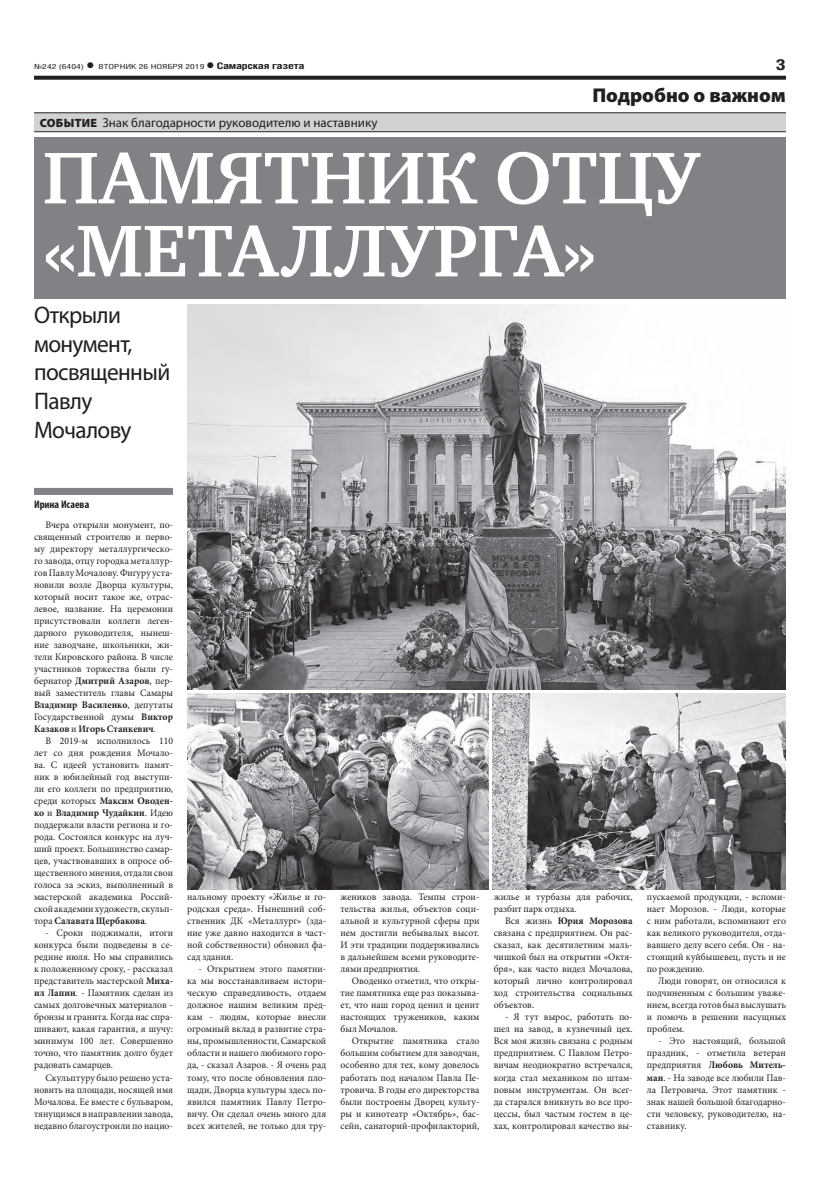
<style>
.page{position:relative;width:820px;height:1191px;background:#fff}
.page>*{position:absolute;margin:0;border:0;box-sizing:border-box;transform-origin:0 0}
.t1{font:700 75px/73px "Charter C";color:#fff}
.t2{font:24px/28.8px "Myriad Pro";letter-spacing:-.025em;color:#231f20}
.t3{font:900 20px "Myriad Pro";color:#231f20}
.t4{font:700 15px "Helios Cond";color:#231f20;scale:1.4 1}
.t5{font:13px "Myriad Pro";color:#231f20}
.t6{font:700 condensed 11px "Myriad Pro";color:#231f20}
.t7{font:10px/12px "Minion Pro";color:#231f20;text-align:justify}
.t8{font:700 9px "Helios Cond";letter-spacing:-.02em;color:#231f20;scale:1.4 1}
.t9{font:7px "Helios Cond";color:#231f20;scale:1.4 1}
.s1{font-weight:700;font-size:16px}
.s2{font-size:16px}
.s3{font-weight:900;font-size:12px}
.s4{font-weight:700}
</style>
<div class="page">
<svg style="left:34px;top:76px;width:751px;height:4px;background:#322f2f"></svg>
<div style="left:34px;top:113px;width:751px;height:18px;background:#d1d2d4"></div>
<hr style="left:34px;top:112px;width:751px;height:1px;background:#231f20">
<hr style="left:34px;top:131px;width:751px;height:1px;background:#231f20">
<div style="left:34px;top:137px;width:751px;height:162px;background:#808285"></div>
<div style="left:34px;top:488px;width:139px;height:7px;background:#808285"></div>
<img style="left:187px;top:304px;width:598px;height:385px">
<img style="left:492px;top:693px;width:293px;height:196px">
<img style="left:187px;top:693px;width:301px;height:196px">
<p class="t9" style="left:34px;top:63px;width:123px">№242 (6404) <span class="s1">•</span> ВТОРНИК 26 НОЯБРЯ 2019</p>
<p class="t8" style="left:206px;top:61px;width:72px"><span class="s2">•</span> Самарская газета</p>
<h3 class="t4" style="left:775px;top:55px;width:9px">3</h3>
<h3 class="t3" style="left:592px;top:84px;width:195px">Подробно о важном</h3>
<h3 class="t5" style="left:40px;top:115px;width:339px"><span class="s3">СОБЫТИЕ</span> Знак благодарности руководителю и наставнику</h3>
<h1 class="t1" style="left:43px;top:142px;width:658px">ПАМЯТНИК ОТЦУ «МЕТАЛЛУРГА»</h1>
<h2 class="t2" style="left:34px;top:300px;width:138px">Открыли монумент, посвященный<br>Павлу<br>Мочалову</h2>
<p class="t6" style="left:34px;top:498px;width:57px">Ирина Исаева</p>
<p class="t7" style="left:34px;top:519px;width:140px;text-indent:11px">Вчера открыли монумент, по&shy;священный строителю и перво&shy;му директору металлургическо&shy;го завода, отцу городка металлур&shy;гов Павлу Мочалову. Фигуру уста&shy;новили возле Дворца культуры, который носит такое же, отрас&shy;левое, название. На церемонии присутствовали коллеги леген&shy;дарного руководителя, нынеш&shy;ние заводчане, школьники, жи&shy;тели Кировского района. В числе участников торжества были гу&shy;бернатор <span class="s4">Дмитрий Азаров</span>, пер&shy;вый заместитель главы Самары <span class="s4">Владимир Василенко</span>, депутаты Государственной думы <span class="s4">Виктор Казаков</span> и <span class="s4">Игорь Станкевич</span>.</p>
<p class="t7" style="left:34px;top:735px;width:140px;text-indent:11px">В 2019-м исполнилось 110 лет со дня рождения Мочало&shy;ва. С идеей установить памят&shy;ник в юбилейный год выступи&shy;ли его коллеги по предприятию, среди которых <span class="s4">Максим Оводен&shy;ко</span> и <span class="s4">Владимир Чудайкин</span>. Идею поддержали власти региона и го&shy;рода. Состоялся конкурс на луч&shy;ший проект. Большинство самар&shy;цев, участвовавших в опросе об&shy;щественного мнения, отдали свои голоса за эскиз, выполненный в мастерской академика Россий&shy;ской академии художеств, скульп&shy;тора <span class="s4">Салавата Щербакова</span>.</p>
<p class="t7" style="left:34px;top:927px;width:140px;text-indent:11px">- Сроки поджимали, итоги конкурса были подведены в се&shy;редине июля. Но мы справились к положенному сроку, - рассказал представитель мастерской <span class="s4">Миха&shy;ил Лапин</span>. - Памятник сделан из самых долговечных материалов - бронзы и гранита. Когда нас спра&shy;шивают, какая гарантия, я шучу: минимум 100 лет. Совершенно точно, что памятник долго будет радовать самарцев.</p>
<p class="t7" style="left:34px;top:1071px;width:140px;text-indent:11px">Скульптуру было решено уста&shy;новить на площади, носящей имя Мочалова. Ее вместе с бульваром, тянущимся в направлении завода, недавно благоустроили по нацио-</p>
<p class="t7" style="left:187px;top:891px;width:140px">нальному проекту «Жилье и го&shy;родская среда». Нынешний соб&shy;ственник ДК «Металлург» (зда&shy;ние уже давно находится в част&shy;ной собственности) обновил фа&shy;сад здания.</p>
<p class="t7" style="left:187px;top:963px;width:140px;text-indent:11px">- Открытием этого памятни&shy;ка мы восстанавливаем истори&shy;ческую справедливость, отдаем должное нашим великим пред&shy;кам - людям, которые внесли огромный вклад в развитие стра&shy;ны, промышленности, Самарской области и нашего любимого горо&shy;да, - сказал Азаров. - Я очень рад тому, что после обновления пло&shy;щади, Дворца культуры здесь по&shy;явился памятник Павлу Петро&shy;вичу. Он сделал очень много для всех жителей, не только для тру-</p>
<p class="t7" style="left:340px;top:891px;width:140px">жеников завода. Темпы строи&shy;тельства жилья, объектов соци&shy;альной и культурной сферы при нем достигли небывалых высот.<br>И эти традиции поддерживались в дальнейшем всеми руководите&shy;лями предприятия.</p>
<p class="t7" style="left:340px;top:975px;width:140px;text-indent:11px">Оводенко отметил, что откры&shy;тие памятника еще раз показыва&shy;ет, что наш город ценил и ценит настоящих тружеников, каким был Мочалов.</p>
<p class="t7" style="left:340px;top:1035px;width:140px;text-indent:11px">Открытие памятника стало большим событием для заводчан, особенно для тех, кому довелось работать под началом Павла Пе&shy;тровича. В годы его директорства были построены Дворец культу&shy;ры и кинотеатр «Октябрь», бас&shy;сейн, санаторий-профилакторий,</p>
<p class="t7" style="left:493px;top:891px;width:140px">жилье и турбазы для рабочих, разбит парк отдыха.</p>
<p class="t7" style="left:493px;top:915px;width:140px;text-indent:11px">Вся жизнь <span class="s4">Юрия Морозова </span>связана с предприятием. Он рас&shy;сказал, как десятилетним маль&shy;чишкой был на открытии «Октя&shy;бря», как часто видел Мочалова, который лично контролировал ход строительства социальных объектов.</p>
<p class="t7" style="left:493px;top:1011px;width:140px;text-indent:11px">- Я тут вырос, работать по&shy;шел на завод, в кузнечный цех.<br>Вся моя жизнь связана с родным предприятием. С Павлом Петро&shy;вичам неоднократно встречался, когда стал механиком по штам&shy;повым инструментам. Он всег&shy;да старался вникнуть во все про&shy;цессы, был частым гостем в це&shy;хах, контролировал качество вы-</p>
<p class="t7" style="left:646px;top:891px;width:140px">пускаемой продукции, - вспоми&shy;нает Морозов. - Люди, которые с ним работали, вспоминают его как великого руководителя, отда&shy;вавшего делу всего себя. Он - на&shy;стоящий куйбышевец, пусть и не по рождению.</p>
<p class="t7" style="left:646px;top:975px;width:140px;text-indent:11px">Люди говорят, он относился к подчиненным с большим уваже&shy;нием, всегда готов был выслушать и помочь в решении насущных проблем.</p>
<p class="t7" style="left:646px;top:1035px;width:140px;text-indent:11px">- Это настоящий, большой праздник, - отметила ветеран предприятия <span class="s4">Любовь Митель&shy;ман</span>. - На заводе все любили Пав&shy;ла Петровича. Этот памятник - знак нашей большой благодарно&shy;сти человеку, руководителю, на&shy;ставнику.</p>
</div>
